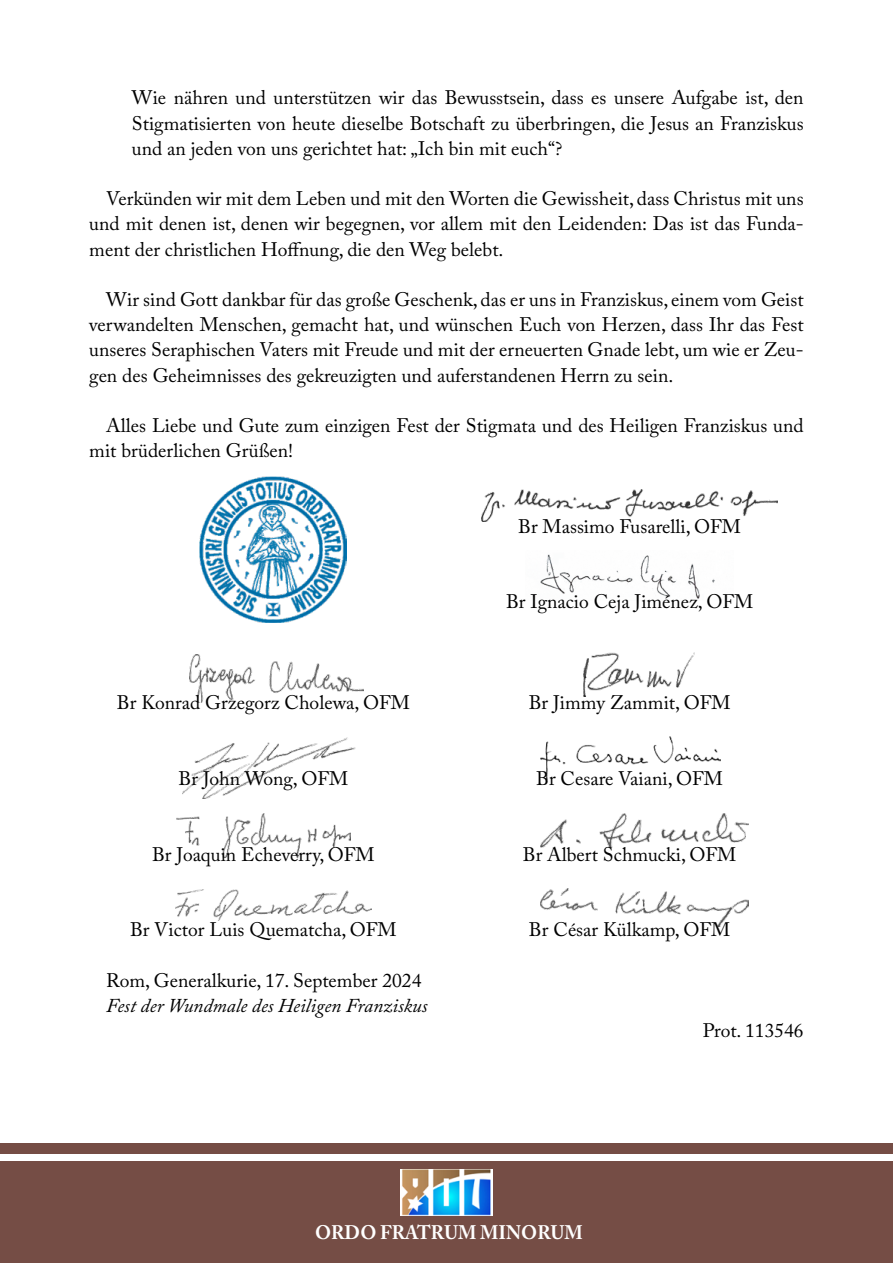
<style>
.page{position:relative;width:893px;height:1263px;background:#fff}
.page>*{position:absolute;margin:0;border:0;box-sizing:border-box;transform-origin:0 0}
.t1{font:19.5px/25.2px "Adobe Caslon Pro";color:#000;text-align:justify}
.t2{font:italic 19.5px "Adobe Caslon Pro";color:#000}
.t3{font:700 19.5px "Adobe Caslon Pro";color:#fff;scale:.95 1}
</style>
<div class="page">
<div style="left:0;top:1162px;width:893px;height:101px;background:#754d45"></div>
<div style="left:0;top:1143px;width:893px;height:10px;background:#754d45"></div>
<img style="left:200px;top:476px;width:147px;height:147px">
<img style="left:482px;top:490px;width:296px;height:31px">
<img style="left:540px;top:554px;width:175px;height:45px">
<img style="left:189px;top:654px;width:175px;height:49px">
<img style="left:583px;top:653px;width:112px;height:44px">
<img style="left:183px;top:737px;width:173px;height:61px">
<img style="left:540px;top:736px;width:181px;height:43px">
<img style="left:176px;top:813px;width:175px;height:44px">
<img style="left:175px;top:889px;width:196px;height:31px">
<img style="left:540px;top:813px;width:208px;height:35px">
<img style="left:540px;top:889px;width:208px;height:37px">
<img style="left:400px;top:1169px;width:92px;height:46px">
<p class="t1" style="left:132px;top:85px;width:673px">Wie nähren und unterstützen wir das Bewusstsein, dass es unsere Aufgabe ist, den Stigmatisierten von heute dieselbe Botschaft zu überbringen, die Jesus an Franziskus und an jeden von uns gerichtet hat: „Ich bin mit euch“?</p>
<p class="t1" style="left:89px;top:186px;width:716px;text-indent:17px">Verkünden wir mit dem Leben und mit den Worten die Gewissheit, dass Christus mit uns und mit denen ist, denen wir begegnen, vor allem mit den Leidenden: Das ist das Funda&shy;ment der christlichen Hoffnung, die den Weg belebt.</p>
<p class="t1" style="left:89px;top:287px;width:716px;text-indent:17px">Wir sind Gott dankbar für das große Geschenk, das er uns in Franziskus, einem vom Geist verwandelten Menschen, gemacht hat, und wünschen Euch von Herzen, dass Ihr das Fest unseres Seraphischen Vaters mit Freude und mit der erneuerten Gnade lebt, um wie er Zeu&shy;gen des Geheimnisses des gekreuzigten und auferstandenen Herrn zu sein.</p>
<p class="t1" style="left:89px;top:413px;width:716px;text-indent:17px">Alles Liebe und Gute zum einzigen Fest der Stigmata und des Heiligen Franziskus und mit brüderlichen Grüßen!</p>
<p class="t1" style="left:518px;top:513px;width:224px">Br Massimo Fusarelli, OFM</p>
<p class="t1" style="left:506px;top:589px;width:249px">Br Ignacio Ceja Jiménez, OFM</p>
<p class="t1" style="left:117px;top:690px;width:295px">Br Konrad Grzegorz Cholewa, OFM</p>
<p class="t1" style="left:529px;top:690px;width:203px">Br Jimmy Zammit, OFM</p>
<p class="t1" style="left:179px;top:765px;width:171px">Br John Wong, OFM</p>
<p class="t1" style="left:536px;top:765px;width:188px">Br Cesare Vaiani, OFM</p>
<p class="t1" style="left:152px;top:841px;width:224px">Br Joaquin Echeverry, OFM</p>
<p class="t1" style="left:523px;top:841px;width:215px">Br Albert Schmucki, OFM</p>
<p class="t1" style="left:130px;top:917px;width:268px">Br Victor Luis Quematcha, OFM</p>
<p class="t1" style="left:529px;top:917px;width:203px">Br César Külkamp, OFM</p>
<p class="t1" style="left:106px;top:967px;width:317px">Rom, Generalkurie, 17. September 2024</p>
<p class="t2" style="left:106px;top:993px;width:323px">Fest der Wundmale des Heiligen Franziskus</p>
<p class="t1" style="left:703px;top:1017px;width:102px">Prot. 113546</p>
<p class="t3" style="left:315px;top:1220px;width:283px">ORDO FRATRUM MINORUM</p>
</div>
